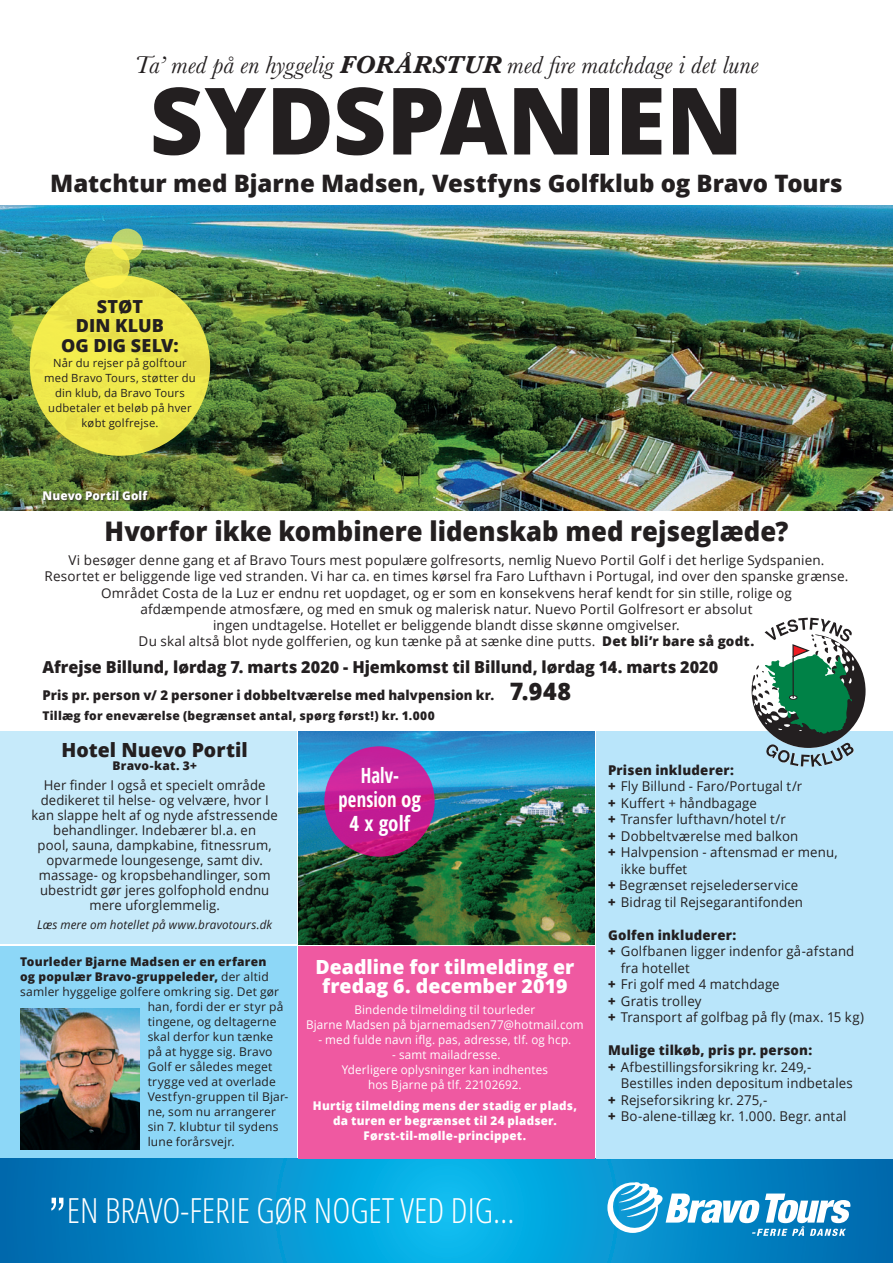
<style>
.page{position:relative;width:893px;height:1263px;background:#fff}
.page>*{position:absolute;margin:0;border:0;box-sizing:border-box;transform-origin:0 0}
.t1{font:800 93px "Open Sans";letter-spacing:-.005em;color:#231f20}
.t2{font:300 condensed 34.65px "Open Sans";color:#fff}
.t3{font:800 27px "Open Sans";color:#231f20;scale:.95 1}
.t4{font:italic 25.5px "Baskerville";letter-spacing:.005em;color:#231f20}
.t5{font:800 24px "Open Sans";color:#231f20}
.t6{font:700 condensed 21px "Open Sans";color:#fff;scale:.89 1}
.t7{font:700 condensed 21px "Open Sans";color:#fff}
.t8{font:800 19.5px "Open Sans";color:#fff}
.t9{font:800 19.5px "Open Sans";color:#231f20}
.t10{font:800 18px "Open Sans";color:#231f20}
.t11{font:800 16.5px "Open Sans";letter-spacing:-.005em;color:#231f20}
.t12{font:13.5px/15px "Open Sans";letter-spacing:.01em;color:#231f20;text-align:center}
.t13{font:800 13.5px "Open Sans";letter-spacing:.01em;color:#231f20}
.t14{font:12px "Open Sans";letter-spacing:.015em;color:#231f20}
.t15{font:12px "Open Sans";letter-spacing:.015em;color:#fff}
.t16{font:800 12px "Open Sans";letter-spacing:.02em;color:#231f20}
.t17{font:800 12px "Open Sans";letter-spacing:.02em;color:#fff}
.t18{font:italic 12px "Open Sans";letter-spacing:.015em;color:#231f20}
.t19{font:11.25px/15px "Open Sans";letter-spacing:.02em;color:#231f20;text-align:center}
.s1{font-weight:700}
.s2{font-weight:800}
.s3{font-size:24px}
.s4{font-weight:400}
</style>
<div class="page">
<div style="left:0;top:946px;width:296px;height:213px;background:#8dd7f7"></div>
<img style="left:20px;top:1009px;width:119px;height:140px">
<svg style="left:0;top:1159px;width:893px;height:104px;background:#0491ce"></svg>
<svg style="left:607px;top:1182px;width:243px;height:54px"></svg>
<img style="left:0;top:205px;width:893px;height:305px">
<div style="left:30px;top:275px;width:180px;height:181px;background:#eee74c;border-radius:50%"></div>
<svg style="left:85px;top:243px;width:45px;height:46px"></svg>
<svg style="left:111px;top:229px;width:32px;height:31px"></svg>
<div style="left:0;top:731px;width:296px;height:213px;background:#c6eafa"></div>
<div style="left:298px;top:946px;width:297px;height:213px;background:#ef59a1"></div>
<img style="left:298px;top:731px;width:297px;height:213px">
<div style="left:597px;top:946px;width:296px;height:213px;background:#b9e5fa"></div>
<div style="left:597px;top:731px;width:296px;height:217px;background:#b9e5fa"></div>
<div style="left:43px;top:491px;width:106px;height:11px;background:#231f20;opacity:.75"></div>
<svg style="left:51px;top:1198px;width:12px;height:12px"></svg>
<svg style="left:324px;top:746px;width:111px;height:111px;background:#c31f92"></svg>
<svg style="left:752px;top:618px;width:113px;height:149px"></svg>
<p class="t4" style="left:134px;top:48px;width:625px">Ta’ med på en hyggelig <span class="s1">FORÅRSTUR</span> med fire matchdage i det lune</p>
<p class="t1" style="left:150px;top:50px;width:595px">SYDSPANIEN</p>
<p class="t5" style="left:50px;top:165px;width:794px">Matchtur med Bjarne Madsen, Vestfyns Golfklub og Bravo Tours</p>
<p class="t10" style="left:97px;top:293px;width:48px">STØT</p>
<p class="t10" style="left:76px;top:312px;width:89px">DIN KLUB</p>
<p class="t10" style="left:61px;top:332px;width:119px">OG DIG SELV:</p>
<p class="t19" style="left:44px;top:355px;width:153px">Når du rejser på golftour med Bravo Tours, støtter du din klub, da Bravo Tours udbetaler et beløb på hver</p>
<p class="t19" style="left:81px;top:415px;width:79px">købt golfrejse.</p>
<p class="t17" style="left:43px;top:487px;width:106px">Nuevo Portil Golf</p>
<p class="t3" style="left:105px;top:510px;width:721px">Hvorfor ikke kombinere lidenskab med rejseglæde?</p>
<p class="t12" style="left:68px;top:552px;width:757px">Vi besøger denne gang et af Bravo Tours mest populære golfresorts, nemlig Nuevo Portil Golf i det herlige Sydspanien.</p>
<p class="t12" style="left:45px;top:568px;width:805px;line-height:16.2px">Resortet er beliggende lige ved stranden. Vi har ca. en times kørsel fra Faro Lufthavn i Portugal, ind over den spanske grænse.<br>Området Costa de la Luz er endnu ret uopdaget, og er som en konsekvens heraf kendt for sin stille, rolige og</p>
<p class="t12" style="left:140px;top:601px;width:613px">afdæmpende atmosfære, og med en smuk og malerisk natur. Nuevo Portil Golfresort er absolut</p>
<p class="t12" style="left:213px;top:617px;width:468px">ingen undtagelse. Hotellet er beliggende blandt disse skønne omgivelser.</p>
<p class="t12" style="left:139px;top:633px;width:617px">Du skal altså blot nyde golfferien, og kun tænke på at sænke dine putts. <span class="s2">Det bli’r bare så godt.</span></p>
<p class="t11" style="left:43px;top:655px;width:677px">Afrejse Billund, lørdag 7. marts 2020 - Hjemkomst til Billund, lørdag 14. marts 2020</p>
<p class="t13" style="left:43px;top:685px;width:530px">Pris pr. person v/ 2 personer i dobbeltværelse med halvpension kr. <span class="s3">7.948</span></p>
<p class="t16" style="left:43px;top:706px;width:394px">Tillæg for eneværelse (begrænset antal, spørg først!) kr. 1.000</p>
<p class="t9" style="left:61px;top:735px;width:188px">Hotel Nuevo Portil</p>
<p class="t16" style="left:113px;top:757px;width:86px">Bravo-kat. 3+</p>
<p class="t12" style="left:32px;top:777px;width:248px">Her finder I også et specielt område dedikeret til helse- og velvære, hvor I kan slappe helt af og nyde afstressende behandlinger. Indebærer bl.a. en<br>pool, sauna, dampkabine, fitnessrum, opvarmede loungesenge, samt div. massage- og kropsbehandlinger, som ubestridt gør jeres golfophold endnu mere uforglemmelig.</p>
<p class="t18" style="left:37px;top:916px;width:237px">Læs mere om hotellet på www.bravotours.dk</p>
<p class="t16" style="left:20px;top:952px;width:248px">Tourleder Bjarne Madsen er en erfaren</p>
<p class="t16" style="left:20px;top:967px;width:250px">og populær Bravo-gruppeleder, <span class="s4">der altid</span></p>
<p class="t14" style="left:20px;top:983px;width:260px">samler hyggelige golfere omkring sig. Det gør</p>
<p class="t14" style="left:148px;top:998px;width:137px">han, fordi der er styr på</p>
<p class="t14" style="left:148px;top:1013px;width:130px">tingene, og deltagerne</p>
<p class="t14" style="left:148px;top:1028px;width:127px">skal derfor kun tænke</p>
<p class="t14" style="left:148px;top:1043px;width:126px">på at hygge sig. Bravo</p>
<p class="t14" style="left:148px;top:1058px;width:126px">Golf er således meget</p>
<p class="t14" style="left:148px;top:1073px;width:130px">trygge ved at overlade</p>
<p class="t14" style="left:148px;top:1088px;width:142px">Vestfyn-gruppen til Bjar-</p>
<p class="t14" style="left:148px;top:1103px;width:130px">ne, som nu arrangerer</p>
<p class="t14" style="left:148px;top:1118px;width:132px">sin 7. klubtur til sydens</p>
<p class="t14" style="left:148px;top:1133px;width:88px">lune forårsvejr.</p>
<p class="t6" style="left:361px;top:761px;width:45px">Halv-</p>
<p class="t6" style="left:339px;top:785px;width:94px">pension og</p>
<p class="t7" style="left:350px;top:809px;width:62px">4 x golf</p>
<p class="t8" style="left:315px;top:952px;width:260px">Deadline for tilmelding er</p>
<p class="t8" style="left:322px;top:971px;width:247px">fredag 6. december 2019</p>
<p class="t15" style="left:354px;top:1002px;width:182px">Bindende tilmelding til tourleder</p>
<p class="t15" style="left:306px;top:1017px;width:279px">Bjarne Madsen på bjarnemadsen77@hotmail.com</p>
<p class="t15" style="left:318px;top:1032px;width:254px">- med fulde navn iflg. pas, adresse, tlf. og hcp.</p>
<p class="t15" style="left:392px;top:1047px;width:110px">- samt mailadresse.</p>
<p class="t15" style="left:342px;top:1062px;width:208px">Yderligere oplysninger kan indhentes</p>
<p class="t15" style="left:368px;top:1077px;width:155px">hos Bjarne på tlf. 22102692.</p>
<p class="t17" style="left:313px;top:1097px;width:266px">Hurtig tilmelding mens der stadig er plads,</p>
<p class="t17" style="left:333px;top:1112px;width:225px">da turen er begrænset til 24 pladser.</p>
<p class="t17" style="left:364px;top:1127px;width:164px">Først-til-mølle-princippet.</p>
<p class="t2" style="left:67px;top:1186px;width:449px">EN BRAVO-FERIE GØR NOGET VED DIG…</p>
<p class="t13" style="left:608px;top:759px;width:127px">Prisen inkluderer:</p>
<p class="t12" style="left:608px;top:778px;width:196px"><span class="s2">+</span> Fly Billund - Faro/Portugal t/r</p>
<p class="t12" style="left:608px;top:795px;width:150px"><span class="s2">+</span> Kuffert + håndbagage</p>
<p class="t12" style="left:608px;top:811px;width:179px"><span class="s2">+</span> Transfer lufthavn/hotel t/r</p>
<p class="t12" style="left:608px;top:828px;width:192px"><span class="s2">+</span> Dobbeltværelse med balkon</p>
<p class="t12" style="left:621px;top:844px;width:218px;line-height:16.5px;text-align:left;text-indent:-13px"><span class="s2">+</span> Halvpension - aftensmad er menu, ikke buffet</p>
<p class="t12" style="left:608px;top:877px;width:192px"><span class="s2">+</span> Begrænset rejselederservice</p>
<p class="t12" style="left:608px;top:894px;width:196px"><span class="s2">+</span> Bidrag til Rejsegarantifonden</p>
<p class="t13" style="left:608px;top:924px;width:130px">Golfen inkluderer:</p>
<p class="t12" style="left:621px;top:943px;width:235px;line-height:16.5px;text-align:left;text-indent:-13px"><span class="s2">+</span> Golfbanen ligger indenfor gå-afstand fra hotellet</p>
<p class="t12" style="left:608px;top:976px;width:173px"><span class="s2">+</span> Fri golf med 4 matchdage</p>
<p class="t12" style="left:608px;top:993px;width:95px"><span class="s2">+</span> Gratis trolley</p>
<p class="t12" style="left:608px;top:1009px;width:257px"><span class="s2">+</span> Transport af golfbag på fly (max. 15 kg)</p>
<p class="t13" style="left:608px;top:1040px;width:206px">Mulige tilkøb, pris pr. person:</p>
<p class="t12" style="left:608px;top:1059px;width:205px"><span class="s2">+</span> Afbestillingsforsikring kr. 249,-</p>
<p class="t12" style="left:621px;top:1075px;width:233px">Bestilles inden depositum indbetales</p>
<p class="t12" style="left:608px;top:1092px;width:161px"><span class="s2">+</span> Rejseforsikring kr. 275,-</p>
<p class="t12" style="left:608px;top:1108px;width:240px"><span class="s2">+</span> Bo-alene-tillæg kr. 1.000. Begr. antal</p>
</div>
